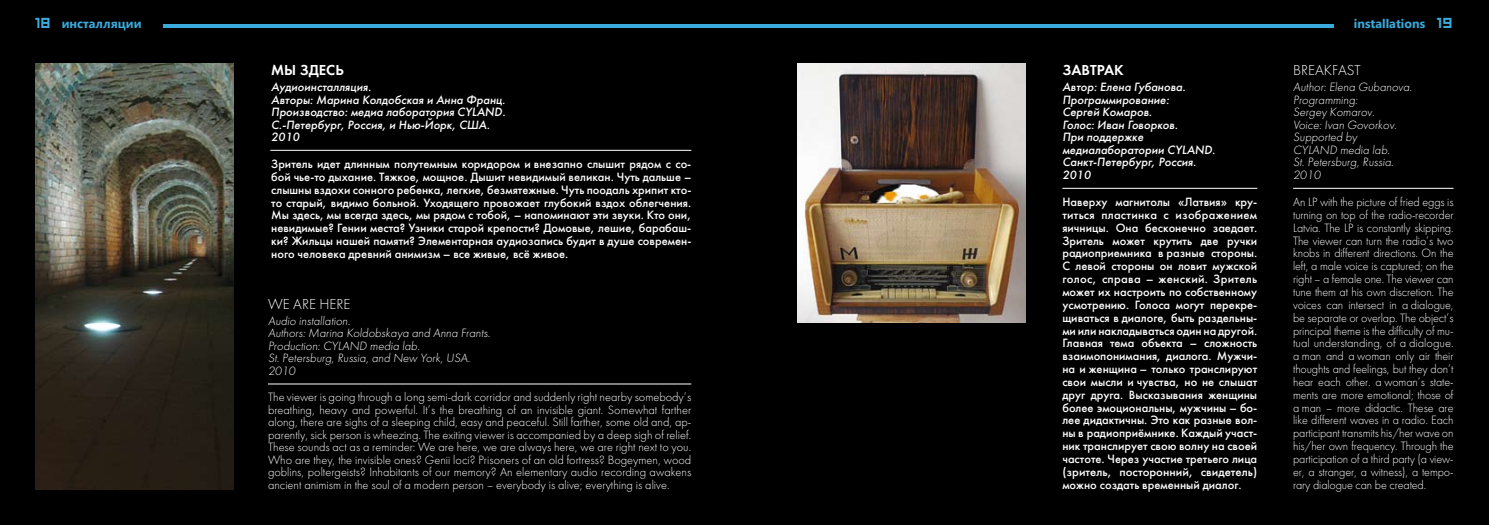
<style>
.page{position:relative;width:1489px;height:525px;background:#fff}
.page>*{position:absolute;margin:0;border:0;box-sizing:border-box;transform-origin:0 0}
.t1{font:15px "Futura Light C";color:#fff}
.t2{font:15px "Futura Demi C";color:#fff}
.t3{font:12.5px/12.9px "Futura Light C";letter-spacing:-.005em;color:#fff;text-align:justify}
.t4{font:12.5px/12.9px "Futura Medium C";color:#fff;text-align:justify}
.t5{font:italic 12.5px/12.5px "Futura Medium C";color:#fff}
.t6{font:italic 12.5px/12.5px "Futura Light C";color:#fff}
.t7{font:700 12.5px "Segoe UI";color:#3aaadc}
.s1{font-family:"hooge 05 55 Cyr 2";font-weight:400;font-size:16.25px}
</style>
<div class="page">
<div style="left:0;top:0;width:744px;height:524px;background:#000"></div>
<hr style="left:163px;top:24px;width:581px;height:4px;background:#3aaadc">
<div style="left:744px;top:0;width:744px;height:524px;background:#000"></div>
<hr style="left:744px;top:24px;width:589px;height:4px;background:#3aaadc">
<hr style="left:268px;top:383px;width:423px;height:1px;background:#fff">
<hr style="left:270px;top:150px;width:421px;height:1px;background:#fff">
<img style="left:35px;top:64px;width:199px;height:425px">
<hr style="left:1292px;top:188px;width:161px;height:1px;background:#fff">
<hr style="left:1062px;top:188px;width:195px;height:1px;background:#fff">
<img style="left:797px;top:64px;width:228px;height:258px">
<p class="t7" style="left:35px;top:14px;width:108px"><span class="s1">18</span> инсталляции</p>
<p class="t7" style="left:1353px;top:14px;width:101px">installations <span class="s1">19</span></p>
<p class="t2" style="left:271px;top:61px;width:74px">МЫ ЗДЕСЬ</p>
<p class="t5" style="left:271px;top:81px;width:236px">Аудиоинсталляция.<br>Авторы: Марина Колдобская и Анна Франц.<br>Производство: медиа лаборатория CYLAND.<br>С.-Петербург, Россия, и Нью-Йорк, США.<br>2010</p>
<p class="t4" style="left:271px;top:157px;width:421px">Зритель идет длинным полутемным коридором и внезапно слышит рядом с со&shy;бой чье-то дыхание. Тяжкое, мощное. Дышит невидимый великан. Чуть дальше – слышны вздохи сонного ребенка, легкие, безмятежные. Чуть поодаль хрипит кто&shy;то старый, видимо больной. Уходящего провожает глубокий вздох облегчения.<br>Мы здесь, мы всегда здесь, мы рядом с тобой, – напоминают эти звуки. Кто они, невидимые? Гении места? Узники старой крепости? Домовые, лешие, барабаш&shy;ки? Жильцы нашей памяти? Элементарная аудиозапись будит в душе современ&shy;ного человека древний анимизм – все живые, всё живое.</p>
<p class="t1" style="left:268px;top:295px;width:84px">WE ARE HERE</p>
<p class="t6" style="left:268px;top:314px;width:224px">Audio installation.<br>Authors: Marina Koldobskaya and Anna Frants.<br>Production: CYLAND media lab.<br>St. Petersburg, Russia, and New York, USA.<br>2010</p>
<p class="t3" style="left:268px;top:391px;width:425px;line-height:12.5px">The viewer is going through a long semi-dark corridor and suddenly right nearby somebody’s breathing, heavy and powerful. It’s the breathing of an invisible giant. Somewhat farther along, there are sighs of a sleeping child, easy and peaceful. Still farther, some old and, ap&shy;parently, sick person is wheezing. The exiting viewer is accompanied by a deep sigh of relief.<br>These sounds act as a reminder: We are here, we are always here, we are right next to you.<br>Who are they, the invisible ones? Genii loci? Prisoners of an old fortress? Bogeymen, wood goblins, poltergeists? Inhabitants of our memory? An elementary audio recording awakens ancient animism in the soul of a modern person – everybody is alive; everything is alive.</p>
<p class="t1" style="left:1292px;top:62px;width:69px">BREAKFAST</p>
<p class="t6" style="left:1292px;top:81px;width:120px">Author: Elena Gubanova.<br>Programming:<br>Sergey Komarov.<br>Voice: Ivan Govorkov.<br>Supported by<br>CYLAND media lab.<br>St. Petersburg, Russia.<br>2010</p>
<p class="t3" style="left:1292px;top:196px;width:162px">An LP with the picture of fried eggs is turning on top of the radio-recorder Latvia. The LP is constantly skipping.<br>The viewer can turn the radio’s two knobs in different directions. On the left, a male voice is captured; on the right – a female one. The viewer can tune them at his own discretion. The voices can intersect in a dialogue, be separate or overlap. The object’s principal theme is the difficulty of mu&shy;tual understanding, of a dialogue. a man and a woman only air their thoughts and feelings, but they don’t hear each other. a woman’s state&shy;ments are more emotional; those of a man – more didactic. These are like different waves in a radio. Each participant transmits his/her wave on his/her own frequency. Through the participation of a third party (a view&shy;er, a stranger, a witness), a tempo&shy;rary dialogue can be created.</p>
<p class="t2" style="left:1062px;top:61px;width:63px">ЗАВТРАК</p>
<p class="t5" style="left:1062px;top:81px;width:154px">Автор: Елена Губанова.<br>Программирование:<br>Сергей Комаров.<br>Голос: Иван Говорков.<br>При поддержке медиалаборатории CYLAND.<br>Санкт-Петербург, Россия.<br>2010</p>
<p class="t4" style="left:1062px;top:195px;width:196px">Наверху магнитолы «Латвия» кру&shy;титься пластинка с изображением яичницы. Она бесконечно заедает.<br>Зритель может крутить две ручки радиоприемника в разные стороны.<br>С левой стороны он ловит мужской голос, справа – женский. Зритель может их настроить по собственному усмотрению. Голоса могут перекре&shy;щиваться в диалоге, быть раздельны&shy;ми или накладываться один на другой.<br>Главная тема объекта – сложность взаимопонимания, диалога. Мужчи&shy;на и женщина – только транслируют свои мысли и чувства, но не слышат друг друга. Высказывания женщины более эмоциональны, мужчины – бо&shy;лее дидактичны. Это как разные вол&shy;ны в радиоприёмнике. Каждый участ&shy;ник транслирует свою волну на своей частоте. Через участие третьего лица (зритель, посторонний, свидетель) можно создать временный диалог.</p>
</div>
